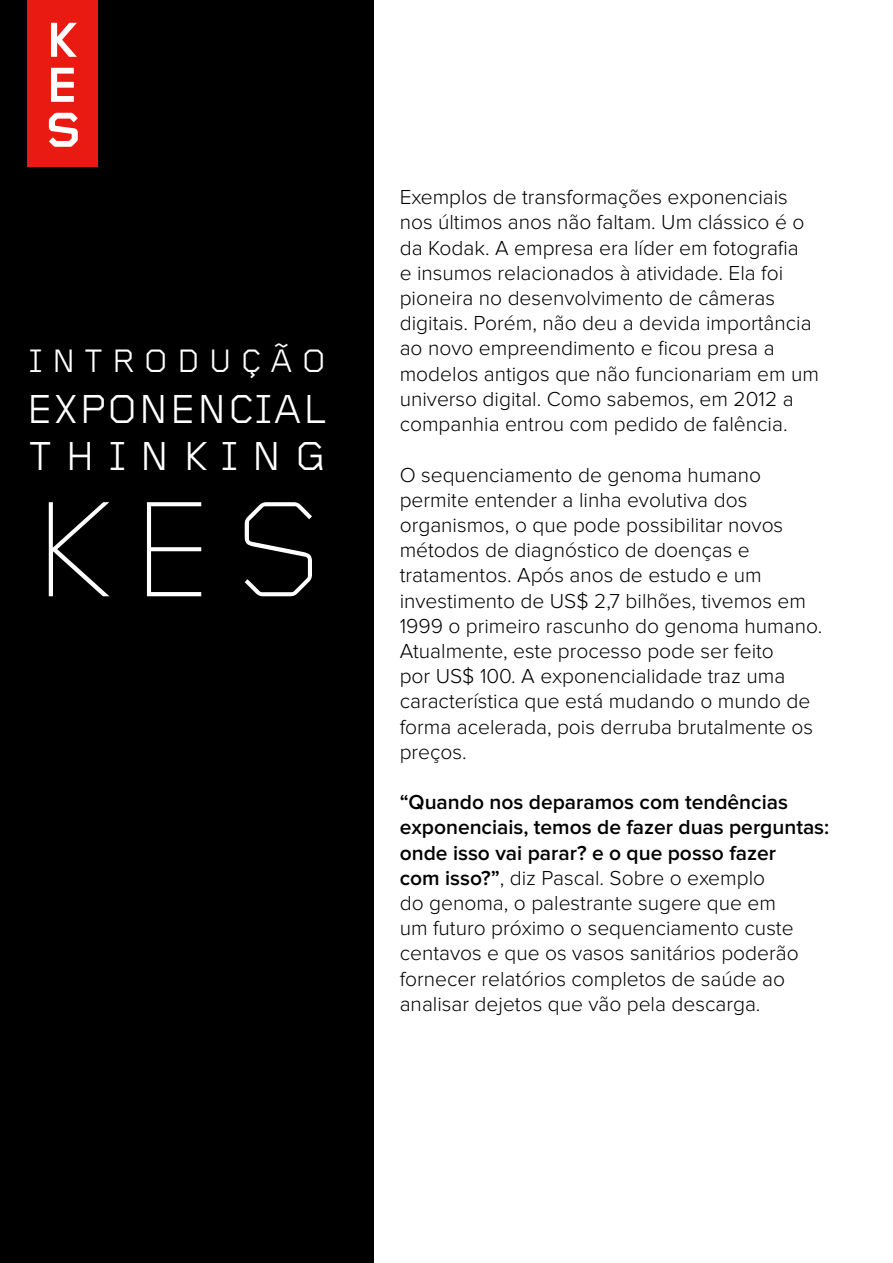
<style>
.page{position:relative;width:893px;height:1263px;background:#fff}
.page>*{position:absolute;margin:0;border:0;box-sizing:border-box;transform-origin:0 0}
.t1{font:300 141px "Foundry Gridnik";color:#fff}
.t2{font:700 51px/45px "Foundry Gridnik";color:#fff;text-align:justify}
.t3{font:42px/47px "Foundry Gridnik";letter-spacing:.01em;color:#fff}
.t4{font:33.75px "Foundry Gridnik";letter-spacing:.245em;color:#fff}
.t5{font:300 21px/25.2px "Proxima Nova";color:#000}
.s1{font-weight:600}
</style>
<div class="page">
<div style="left:0;top:0;width:373px;height:1263px;background:#000"></div>
<div style="left:27px;top:0;width:71px;height:167px;background:#e91a11"></div>
<h2 class="t2" style="left:45px;top:20px;width:38px">K E S</h2>
<h3 class="t4" style="left:29px;top:343px;width:299px">INTRODUÇÃO</h3>
<h3 class="t3" style="left:26px;top:387px;width:302px">EXPON EN CIAL<br>THIN KIN G</h3>
<h1 class="t1" style="left:32px;top:473px;width:292px">KES</h1>
<p class="t5" style="left:400px;top:186px;width:421px">Exemplos de transformações exponenciais nos últimos anos não faltam. Um clássico é o da Kodak. A empresa era líder em fotografia<br>e insumos relacionados à atividade. Ela foi pioneira no desenvolvimento de câmeras digitais. Porém, não deu a devida importância ao novo empreendimento e ficou presa a modelos antigos que não funcionariam em um universo digital. Como sabemos, em 2012 a companhia entrou com pedido de falência.</p>
<p class="t5" style="left:400px;top:463px;width:424px">O sequenciamento de genoma humano permite entender a linha evolutiva dos organismos, o que pode possibilitar novos métodos de diagnóstico de doenças e tratamentos. Após anos de estudo e um investimento de US$ 2,7 bilhões, tivemos em 1999 o primeiro rascunho do genoma humano.<br>Atualmente, este processo pode ser feito<br>por US$ 100. A exponencialidade traz uma característica que está mudando o mundo de forma acelerada, pois derruba brutalmente os preços.</p>
<p class="t5" style="left:400px;top:790px;width:431px"><span class="s1">“Quando nos deparamos com tendências exponenciais, temos de fazer duas perguntas: onde isso vai parar? e o que posso fazer<br>com isso?”</span>, diz Pascal. Sobre o exemplo<br>do genoma, o palestrante sugere que em<br>um futuro próximo o sequenciamento custe centavos e que os vasos sanitários poderão fornecer relatórios completos de saúde ao analisar dejetos que vão pela descarga.</p>
</div>
